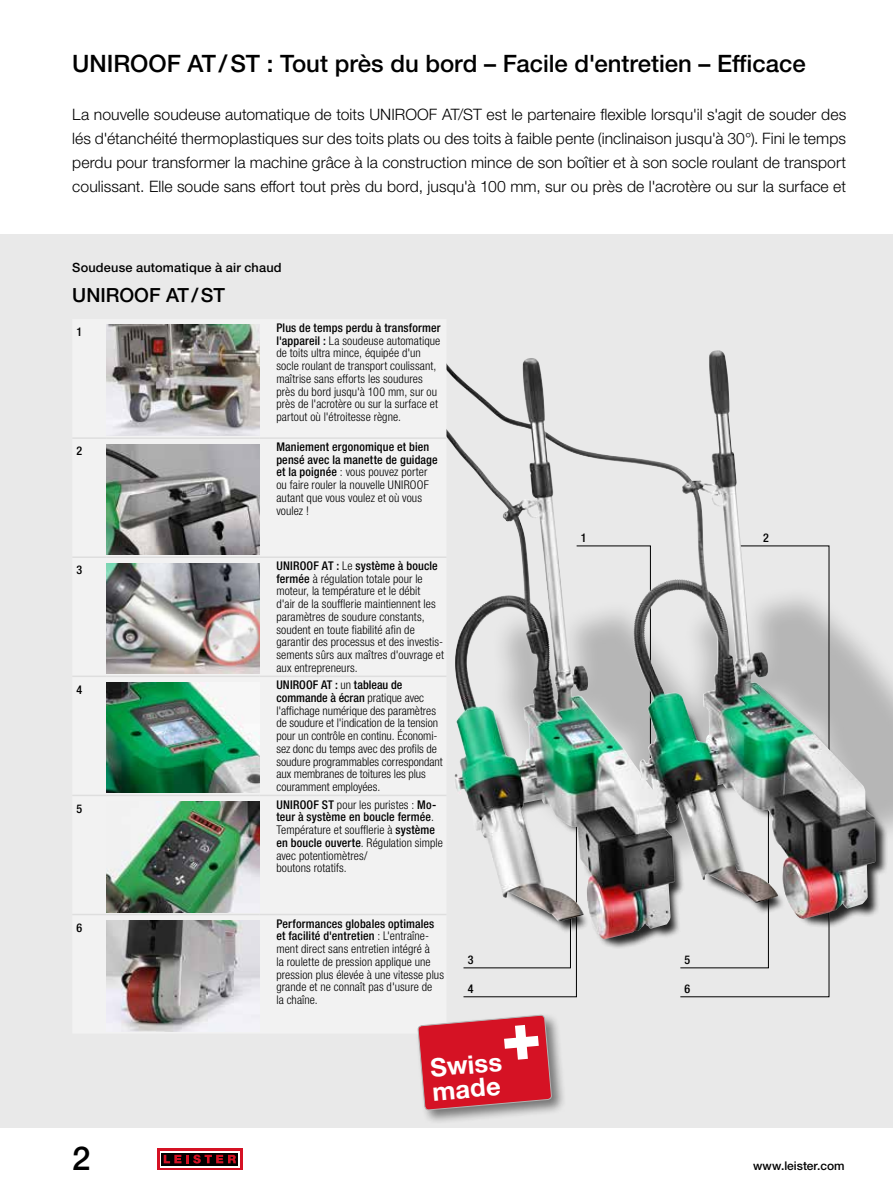
<style>
.page{position:relative;width:893px;height:1191px;background:#fff}
.page>*{position:absolute;margin:0;border:0;box-sizing:border-box;transform-origin:0 0}
.t1{font:500 33px "Helvetica Neue LTW1 G";color:#000}
.t2{font:700 25.5px/24px "Helvetica Neue LTW1 G";color:#fff}
.t3{font:500 24px "Helvetica Neue LTW1 G";letter-spacing:-.005em;color:#000}
.t4{font:500 19.5px "Helvetica Neue LTW1 G";color:#000}
.t5{font:300 15.75px/24px "Helvetica Neue LTW1 G";letter-spacing:.005em;color:#000;text-align:justify}
.t6{font:500 12.75px "Helvetica Neue LTW1 G";letter-spacing:.015em;color:#000}
.t7{font:300 condensed 12px/12.8px "Helvetica Neue LTW1 G";letter-spacing:.005em;color:#000}
.t8{font:500 12px "Helvetica Neue LTW1 G";color:#000}
.t9{font:500 condensed 12px "Helvetica Neue LTW1 G";color:#000}
.s1{font-weight:500}
</style>
<div class="page">
<div style="left:0;top:234px;width:893px;height:893px;background:#e9e9e9"></div>
<div style="left:157px;top:1148px;width:85px;height:21px;background:linear-gradient(to right,#d51224,#d51224)"></div>
<svg style="left:160px;top:1151px;width:80px;height:16px"></svg>
<svg style="left:162px;top:1152px;width:76px;height:13px"></svg>
<svg style="left:164px;top:1154px;width:72px;height:9px"></svg>
<div style="left:490px;top:584px;width:403px;height:287px;background:#000;opacity:.22"></div>
<div style="left:464px;top:688px;width:424px;height:262px;background:#000;opacity:.85"></div>
<svg style="left:461px;top:685px;width:412px;height:248px"></svg>
<img style="left:463px;top:599px;width:188px;height:398px">
<img style="left:680px;top:545px;width:149px;height:452px">
<img style="left:446px;top:350px;width:273px;height:249px">
<svg style="left:106px;top:324px;width:154px;height:708px;fill:#f2f2f2"></svg>
<hr style="left:72px;top:794px;width:34px;height:2px;background:#dedede">
<hr style="left:106px;top:794px;width:153px;height:2px;background:#dedede">
<hr style="left:259px;top:794px;width:187px;height:2px;background:#dedede">
<hr style="left:72px;top:913px;width:34px;height:2px;background:#dedede">
<hr style="left:106px;top:913px;width:153px;height:2px;background:#dedede">
<hr style="left:259px;top:913px;width:187px;height:2px;background:#dedede">
<hr style="left:72px;top:556px;width:34px;height:2px;background:#dedede">
<hr style="left:106px;top:556px;width:153px;height:2px;background:#dedede">
<hr style="left:259px;top:556px;width:187px;height:2px;background:#dedede">
<hr style="left:72px;top:675px;width:34px;height:2px;background:#dedede">
<hr style="left:106px;top:675px;width:153px;height:2px;background:#dedede">
<hr style="left:259px;top:675px;width:187px;height:2px;background:#dedede">
<hr style="left:72px;top:437px;width:34px;height:2px;background:#dedede">
<hr style="left:106px;top:437px;width:153px;height:2px;background:#dedede">
<hr style="left:259px;top:437px;width:187px;height:2px;background:#dedede">
<img style="left:106px;top:325px;width:153px;height:110px">
<img style="left:106px;top:444px;width:153px;height:111px">
<img style="left:106px;top:563px;width:153px;height:111px">
<img style="left:106px;top:682px;width:153px;height:111px">
<img style="left:106px;top:801px;width:153px;height:111px">
<img style="left:106px;top:921px;width:153px;height:110px">
<div style="left:415px;top:1012px;width:151px;height:113px;background:#000;opacity:.5"></div>
<svg style="left:418px;top:1012px;width:134px;height:107px;background:#d24b57"></svg>
<h3 class="t3" style="left:72px;top:49px;width:735px">UNIROOF AT/ST : Tout près du bord – Facile d'entretien – Efficace</h3>
<p class="t5" style="left:72px;top:103px;width:775px">La nouvelle soudeuse automatique de toits UNIROOF AT/ST est le partenaire flexible lorsqu'il s'agit de souder des lés d'étanchéité thermoplastiques sur des toits plats ou des toits à faible pente (inclinaison jusqu'à 30°). Fini le temps perdu pour transformer la machine grâce à la construction mince de son boîtier et à son socle roulant de transport coulissant. Elle soude sans effort tout près du bord, jusqu'à 100 mm, sur ou près de l'acrotère ou sur la surface et</p>
<p class="t6" style="left:72px;top:260px;width:211px">Soudeuse automatique à air chaud</p>
<h3 class="t4" style="left:72px;top:283px;width:154px">UNIROOF AT/ST</h3>
<p class="t7" style="left:276px;top:321px;width:166px"><span class="s1">Plus de temps perdu à transformer l'appareil :</span> La soudeuse automatique de toits ultra mince, équipée d'un socle roulant de transport coulissant, maîtrise sans efforts les soudures près du bord jusqu'à 100 mm, sur ou près de l'acrotère ou sur la surface et partout où l'étroitesse règne.</p>
<p class="t7" style="left:276px;top:440px;width:163px"><span class="s1">Maniement ergonomique et bien pensé avec la manette de guidage et la poignée</span> : vous pouvez porter ou faire rouler la nouvelle UNIROOF autant que vous voulez et où vous voulez !</p>
<p class="t9" style="left:77px;top:324px;width:7px">1</p>
<p class="t9" style="left:77px;top:444px;width:7px">2</p>
<p class="t9" style="left:77px;top:563px;width:7px">3</p>
<p class="t9" style="left:77px;top:682px;width:7px">4</p>
<p class="t9" style="left:77px;top:801px;width:7px">5</p>
<p class="t9" style="left:77px;top:920px;width:7px">6</p>
<h1 class="t1" style="left:72px;top:1138px;width:20px">2</h1>
<p class="t7" style="left:276px;top:559px;width:169px"><span class="s1">UNIROOF AT :</span> Le <span class="s1">système à boucle fermée</span> à régulation totale pour le moteur, la température et le débit<br>d'air de la soufflerie maintiennent les paramètres de soudure constants, soudent en toute fiabilité afin de garantir des processus et des investis&shy;sements sûrs aux maîtres d'ouvrage et aux entrepreneurs.</p>
<p class="t7" style="left:276px;top:678px;width:168px"><span class="s1">UNIROOF AT :</span> un <span class="s1">tableau de commande à écran</span> pratique avec l'affichage numérique des paramètres de soudure et l'indication de la tension pour un contrôle en continu. Économi&shy;sez donc du temps avec des profils de soudure programmables correspondant aux membranes de toitures les plus couramment employées.</p>
<p class="t7" style="left:276px;top:798px;width:168px"><span class="s1">UNIROOF ST</span> pour les puristes : <span class="s1">Mo&shy;teur à système en boucle fermée</span>.<br>Température et soufflerie à <span class="s1">système en boucle ouverte</span>. Régulation simple avec potentiomètres/<br>boutons rotatifs.</p>
<p class="t7" style="left:276px;top:917px;width:169px"><span class="s1">Performances globales optimales et facilité d'entretien</span> : L'entraîne&shy;ment direct sans entretien intégré à<br>la roulette de pression applique une pression plus élevée à une vitesse plus grande et ne connaît pas d'usure de<br>la chaîne.</p>
<p class="t9" style="left:468px;top:952px;width:7px">3</p>
<p class="t9" style="left:468px;top:981px;width:7px">4</p>
<h2 class="t2" style="left:429px;top:1055px;width:73px;rotate:-5deg">Swiss made</h2>
<p class="t9" style="left:581px;top:530px;width:7px">1</p>
<p class="t9" style="left:763px;top:530px;width:7px">2</p>
<p class="t9" style="left:685px;top:952px;width:7px">5</p>
<p class="t9" style="left:685px;top:981px;width:7px">6</p>
<p class="t8" style="left:753px;top:1158px;width:93px">www.leister.com</p>
</div>
